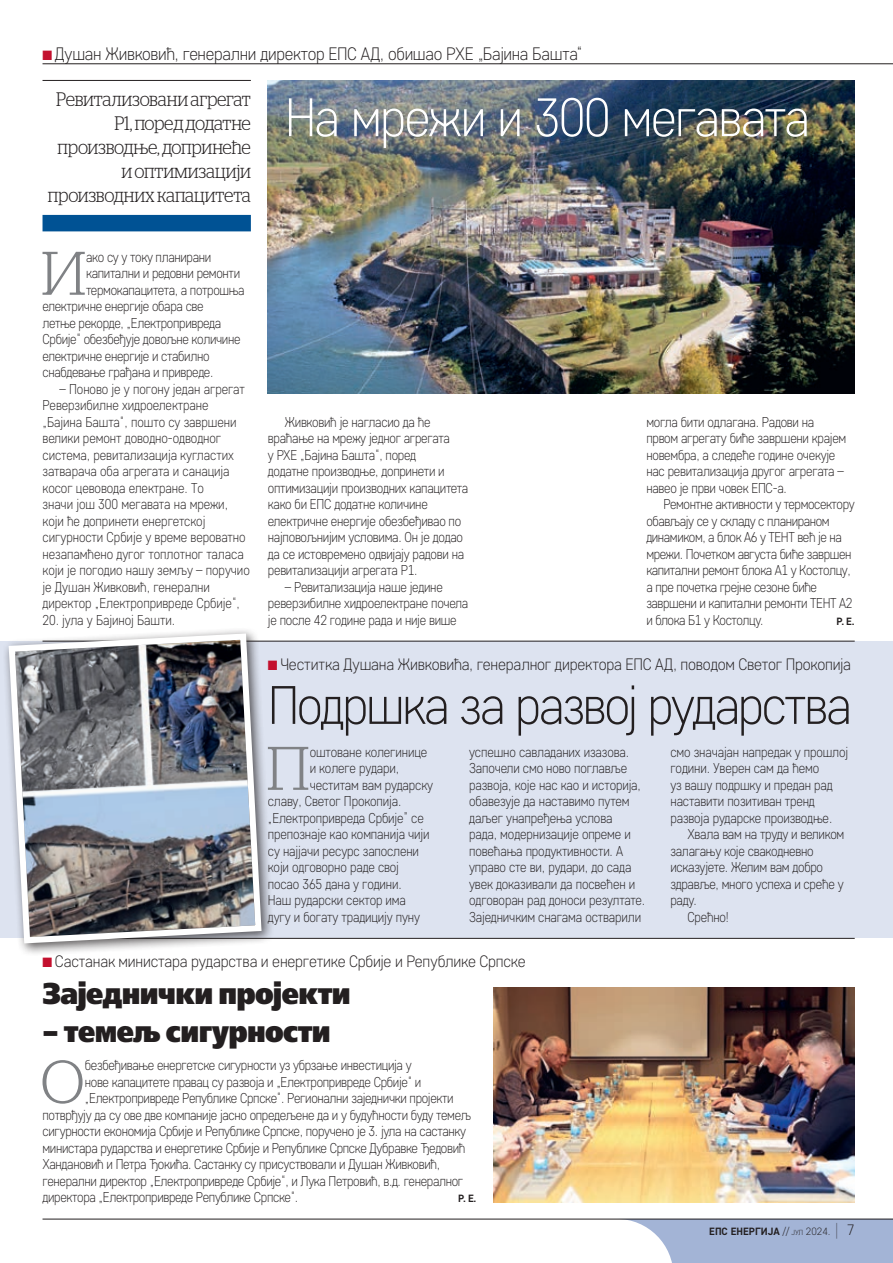
<style>
.page{position:relative;width:893px;height:1263px;background:#fff}
.page>*{position:absolute;margin:0;border:0;box-sizing:border-box;transform-origin:0 0}
.t1{font:300 61.35px "Stag LC";color:#808285}
.t2{font:300 54px "Core Sans D25";letter-spacing:-.04em;color:#231f20;scale:.95 1}
.t3{font:300 54px "Core Sans D25";letter-spacing:-.035em;color:#fff;scale:.95 1}
.t4{font:30px "Free Set Extra Bold C";letter-spacing:-.025em;color:#231f20;scale:.9 1}
.t5{font:300 19.5px/24px "Stag LC";letter-spacing:-.015em;color:#231f20;text-align:right;scale:.9 1}
.t6{font:300 18px "Core Sans D25";letter-spacing:-.02em;color:#231f20;scale:.95 1}
.t7{font:300 16.5px "Core Sans D25";letter-spacing:-.015em;color:#231f20;scale:.95 1}
.t8{font:300 14.25px/16.5px "Core Sans D25";letter-spacing:-.02em;color:#231f20;scale:.9 1}
.t9{font:700 10.5px "Core Sans D55";color:#231f20}
.s1{color:#c3102e}
.s2{font-family:"Core Sans D25";font-weight:300}
.s3{font-family:"Core Sans D25";font-weight:300;font-size:7.35px}
.s4{font-family:"Core Sans D15";font-weight:100;font-size:18px}
.s5{font-family:"Core Sans D25";font-weight:300;font-size:15px}
</style>
<div class="page">
<svg style="left:628px;top:1220px;width:265px;height:43px;background:#adbcda"></svg>
<hr style="left:43px;top:1219px;width:850px;height:1px;background:#231f20">
<div style="left:0;top:641px;width:893px;height:297px;background:#dde3f0"></div>
<hr style="left:43px;top:64px;width:850px;height:1px;background:#231f20">
<img style="left:268px;top:80px;width:587px;height:314px">
<img style="left:493px;top:988px;width:362px;height:214px">
<hr style="left:43px;top:80px;width:208px;height:1px;background:#231f20">
<div style="left:43px;top:215px;width:208px;height:16px;background:#005294"></div>
<hr style="left:43px;top:938px;width:812px;height:1px;background:#231f20">
<hr style="left:43px;top:641px;width:812px;height:1px;background:#231f20">
<div style="left:2px;top:627px;width:273px;height:329px;background:#231f20;opacity:.75"></div>
<img style="left:5px;top:630px;width:260px;height:316px">
<p class="t6" style="left:43px;top:43px;width:570px"><span class="s1">■</span> Душан Живковић, генерални директор ЕПС АД, обишао РХЕ „Бајина Башта“</p>
<h2 class="t3" style="left:285px;top:83px;width:554px">На мрежи и 300 мегавата</h2>
<h3 class="t5" style="left:48px;top:85px;width:227px">Ревитализовани агрегат<br>Р1, поред додатне производње, допринеће и оптимизацији производних капацитета</h3>
<h1 class="t1" style="left:41px;top:228px;width:47px">И</h1>
<p class="t8" style="left:86px;top:248px;width:141px">ако су у току планирани</p>
<p class="t8" style="left:86px;top:265px;width:173px">капитални и редовни ремонти</p>
<p class="t8" style="left:86px;top:281px;width:178px">термокапацитета, а потрошња</p>
<p class="t8" style="left:43px;top:298px;width:181px">електричне енергије обара све</p>
<p class="t8" style="left:43px;top:314px;width:200px">летње рекорде, „Електропривреда</p>
<p class="t8" style="left:43px;top:331px;width:222px">Србије“ обезбеђује довољне количине</p>
<p class="t8" style="left:43px;top:347px;width:187px">електричне енергије и стабилно</p>
<p class="t8" style="left:43px;top:364px;width:191px">снабдевање грађана и привреде.</p>
<p class="t8" style="left:43px;top:380px;width:232px;text-indent:17px">– Поново је у погону један агрегат Реверзибилне хидроелектране „Бајина Башта“, пошто су завршени велики ремонт доводно-одводног система, ревитализација кугластих затварача оба агрегата и санација косог цевовода електране. То<br>значи још 300 мегавата на мрежи, који ће допринети енергетској сигурности Србије у време вероватно незапамћено дугог топлотног таласа који је погодио нашу земљу – поручио је Душан Живковић, генерални директор „Електропривреде Србије“,</p>
<p class="t8" style="left:43px;top:611px;width:149px">20. јула у Бајиној Башти.</p>
<p class="t8" style="left:268px;top:413px;width:224px;text-indent:17px">Живковић је нагласио да ће враћање на мрежу једног агрегата<br>у РХЕ „Бајина Башта“, поред<br>додатне производње, допринети и оптимизацији производних капацитета како би ЕПС додатне количине електричне енергије обезбеђивао по најповољнијим условима. Он је додао да се истовремено одвијају радови на ревитализацији агрегата Р1.</p>
<p class="t8" style="left:268px;top:578px;width:224px;text-indent:17px">– Ревитализација наше једине реверзибилне хидроелектране почела је после 42 године рада и није више</p>
<p class="t8" style="left:646px;top:413px;width:224px">могла бити одлагана. Радови на првом агрегату биће завршени крајем новембра, а следеће године очекује нас ревитализација другог агрегата – навео је први човек ЕПС-а.</p>
<p class="t8" style="left:646px;top:496px;width:233px;text-indent:17px">Ремонтне активности у термосектору обављају се у складу с планираном динамиком, а блок А6 у ТЕНТ већ је на мрежи. Почетком августа биће завршен капитални ремонт блока А1 у Костолцу, а пре почетка грејне сезоне биће завршени и капитални ремонти ТЕНТ А2 и блока Б1 у Костолцу.</p>
<p class="t9" style="left:836px;top:614px;width:20px">Р. Е.</p>
<p class="t7" style="left:268px;top:653px;width:615px"><span class="s1">■</span> Честитка Душана Живковића, генералног директора ЕПС АД, поводом Светог Прокопија</p>
<h2 class="t2" style="left:268px;top:670px;width:616px">Подршка за развој рударства</h2>
<h1 class="t1" style="left:266px;top:723px;width:45px">П</h1>
<p class="t8" style="left:310px;top:743px;width:132px">оштоване колегинице</p>
<p class="t8" style="left:469px;top:743px;width:197px">успешно савладаних изазова.<br>Започели смо ново поглавље развоја, које нас као и историја, обавезује да наставимо путем даљег унапређења услова<br>рада, модернизације опреме и повећања продуктивности. А управо сте ви, рудари, до сада увек доказивали да посвећен и одговоран рад доноси резултате.<br>Заједничким снагама остварили</p>
<p class="t8" style="left:670px;top:743px;width:199px">смо значајан напредак у прошлој години. Уверен сам да ћемо<br>уз вашу подршку и предан рад наставити позитиван тренд развоја рударске производње.</p>
<p class="t8" style="left:310px;top:760px;width:101px">и колеге рудари,</p>
<p class="t8" style="left:310px;top:776px;width:139px">честитам вам рударску</p>
<p class="t8" style="left:268px;top:793px;width:150px">славу, Светог Прокопија.</p>
<p class="t8" style="left:268px;top:809px;width:175px">„Електропривреда Србије” се</p>
<p class="t8" style="left:268px;top:826px;width:181px">препознаје као компанија чији</p>
<p class="t8" style="left:268px;top:842px;width:169px">су најјачи ресурс запослени</p>
<p class="t8" style="left:268px;top:859px;width:147px">који одговорно раде свој</p>
<p class="t8" style="left:268px;top:875px;width:150px">посао 365 дана у години.</p>
<p class="t8" style="left:268px;top:892px;width:155px">Наш рударски сектор има</p>
<p class="t8" style="left:268px;top:908px;width:171px">дугу и богату традицију пуну</p>
<p class="t8" style="left:687px;top:826px;width:176px">Хвала вам на труду и великом</p>
<p class="t8" style="left:670px;top:842px;width:161px">залагању које свакодневно</p>
<p class="t8" style="left:670px;top:859px;width:171px">исказујете. Желим вам добро</p>
<p class="t8" style="left:670px;top:875px;width:194px">здравље, много успеха и среће у</p>
<p class="t8" style="left:670px;top:892px;width:31px">раду.</p>
<p class="t8" style="left:687px;top:908px;width:47px">Срећно!</p>
<p class="t7" style="left:43px;top:950px;width:510px"><span class="s1">■</span> Састанак министара рударства и енергетике Србије и Републике Српске</p>
<h3 class="t4" style="left:43px;top:977px;width:344px">Заједнички пројекти</h3>
<h3 class="t4" style="left:43px;top:1014px;width:322px">– темељ сигурности</h3>
<h1 class="t1" style="left:40px;top:1037px;width:46px">О</h1>
<p class="t8" style="left:85px;top:1057px;width:365px">безбеђивање енергетске сигурности уз убрзање инвестиција у</p>
<p class="t8" style="left:85px;top:1073px;width:375px">нове капацитете правац су развоја и „Електропривреде Србије“ и</p>
<p class="t8" style="left:85px;top:1090px;width:411px">„Електропривреде Републике Српске“. Регионални заједнички пројекти</p>
<p class="t8" style="left:43px;top:1106px;width:478px">потврђују да су ове две компаније јасно опредељене да и у будућности буду темељ</p>
<p class="t8" style="left:43px;top:1123px;width:472px">сигурности економија Србије и Републике Српске, поручено је 3. јула на састанку</p>
<p class="t8" style="left:43px;top:1139px;width:471px">министара рударства и енергетике Србије и Републике Српске Дубравке Ђедовић</p>
<p class="t8" style="left:43px;top:1156px;width:443px">Хандановић и Петра Ђокића. Састанку су присуствовали и Душан Живковић,</p>
<p class="t8" style="left:43px;top:1172px;width:469px">генерални директор „Електропривреде Србије“, и Лука Петровић, в.д. генералног</p>
<p class="t8" style="left:43px;top:1189px;width:286px">директора „Електропривреде Републике Српске“.</p>
<p class="t9" style="left:458px;top:1192px;width:20px">Р. Е.</p>
<p class="t9" style="left:709px;top:1225px;width:147px">ЕПС ЕНЕРГИЈА <span class="s2">//</span> <span class="s3">јул</span> <span class="s2">2024.</span> <span class="s4">|</span> <span class="s5">7</span></p>
</div>
